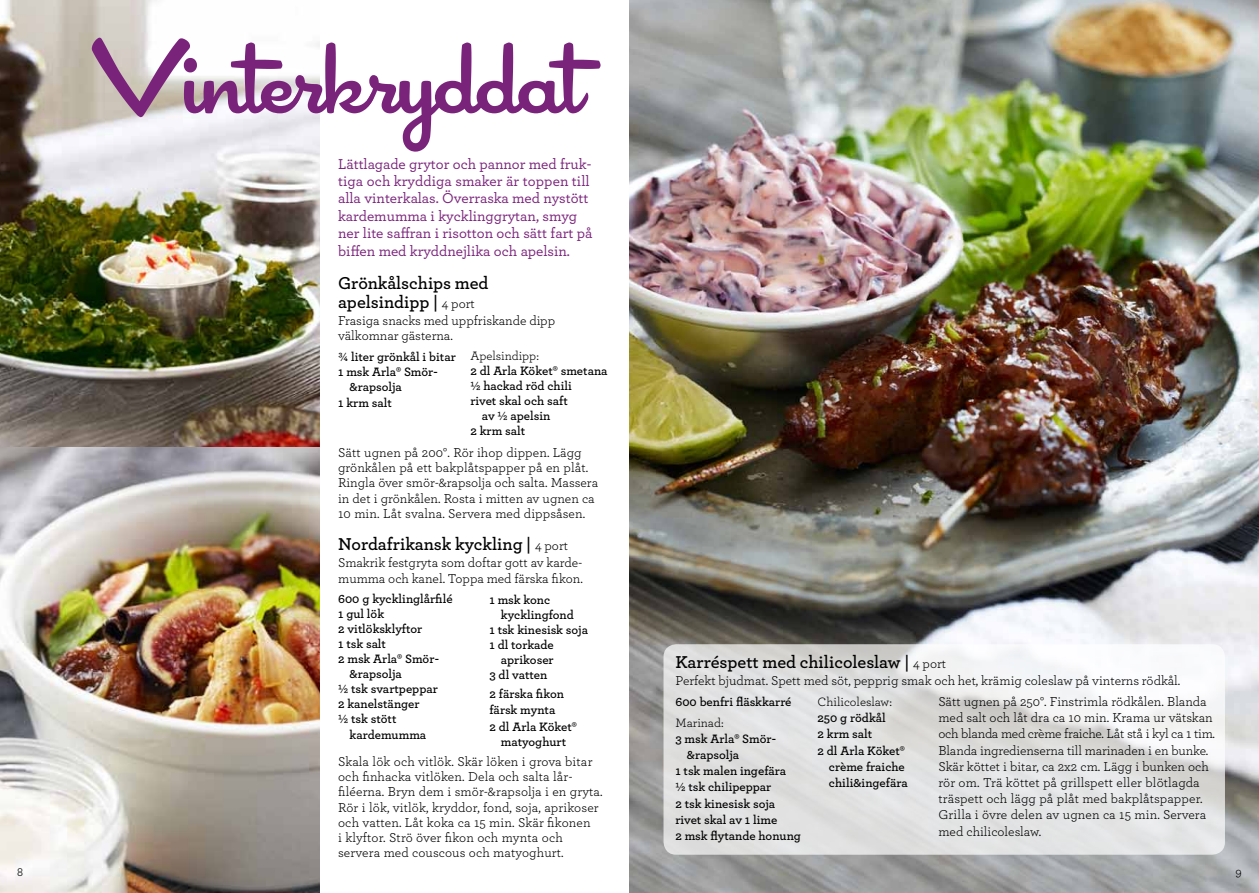
<style>
.page{position:relative;width:1259px;height:893px;background:#fff}
.page>*{position:absolute;margin:0;border:0;box-sizing:border-box;transform-origin:0 0}
.t1{font:110.85px "Cocktail Shaker";letter-spacing:-.01em;color:#7a237b}
.t2{font:600 18px/18.8px "Archer";color:#000}
.t3{font:500 15px/17.4px "Archer";color:#7a237b}
.t4{font:13.5px/15.3px "Archer";color:#000}
.t5{font:600 12.75px/16.2px "Archer";color:#000}
.t6{font:12.75px "Archer";color:#000}
.t7{font:12.3px "Archer";color:#000}
.s1{font-weight:400;font-size:13.5px}
</style>
<div class="page">
<img style="left:0;top:0;width:319px;height:893px">
<img style="left:629px;top:0;width:630px;height:893px">
<svg style="left:663px;top:644px;width:562px;height:211px;fill:#e2e2e3"></svg>
<h1 class="t1" style="left:94px;top:15px;width:491px">V interkryddat</h1>
<p class="t3" style="left:338px;top:154px;width:256px">Lättlagade grytor och pannor med fruk&shy;tiga och kryddiga smaker är toppen till alla vinterkalas. Överraska med nystött kardemumma i kycklinggrytan, smyg ner lite saffran i risotton och sätt fart på biffen med kryddnejlika och apelsin.</p>
<h2 class="t2" style="left:338px;top:272px;width:152px">Grönkålschips med apelsindipp | <span class="s1">4 port</span></h2>
<p class="t4" style="left:338px;top:312px;width:219px;line-height:15.8px">Frasiga snacks med uppfriskande dipp välkomnar gästerna.</p>
<p class="t5" style="left:338px;top:348px;width:119px">¾ liter grönkål i bitar</p>
<p class="t5" style="left:338px;top:363px;width:101px">1 msk Arla® Smör-</p>
<p class="t5" style="left:350px;top:378px;width:54px">&amp;rapsolja</p>
<p class="t5" style="left:338px;top:394px;width:55px">1 krm salt</p>
<p class="t4" style="left:338px;top:444px;width:262px">Sätt ugnen på 200°. Rör ihop dippen. Lägg grönkålen på ett bakplåtspapper på en plåt.<br>Ringla över smör-&amp;rapsolja och salta. Massera in det i grönkålen. Rosta i mitten av ugnen ca 10 min. Låt svalna. Servera med dippsåsen.</p>
<p class="t6" style="left:470px;top:347px;width:70px">Apelsindipp:</p>
<p class="t5" style="left:470px;top:362px;width:139px">2 dl Arla Köket® smetana</p>
<p class="t5" style="left:470px;top:377px;width:103px">½ hackad röd chili</p>
<p class="t5" style="left:470px;top:392px;width:99px">rivet skal och saft</p>
<p class="t5" style="left:482px;top:407px;width:70px">av ½ apelsin</p>
<p class="t5" style="left:470px;top:422px;width:56px">2 krm salt</p>
<h2 class="t2" style="left:338px;top:534px;width:231px">Nordafrikansk kyckling | <span class="s1">4 port</span></h2>
<p class="t4" style="left:338px;top:554px;width:246px;line-height:15.8px">Smakrik festgryta som doftar gott av karde&shy;mumma och kanel. Toppa med färska fikon.</p>
<p class="t5" style="left:338px;top:590px;width:116px">600 g kycklinglårfilé</p>
<p class="t5" style="left:338px;top:605px;width:48px">1 gul lök</p>
<p class="t5" style="left:338px;top:620px;width:86px">2 vitlöksklyftor</p>
<p class="t5" style="left:338px;top:635px;width:49px">1 tsk salt</p>
<p class="t5" style="left:338px;top:650px;width:102px">2 msk Arla® Smör-</p>
<p class="t5" style="left:350px;top:665px;width:54px">&amp;rapsolja</p>
<p class="t5" style="left:338px;top:680px;width:101px">½ tsk svartpeppar</p>
<p class="t5" style="left:338px;top:695px;width:83px">2 kanelstänger</p>
<p class="t5" style="left:338px;top:710px;width:60px">½ tsk stött</p>
<p class="t5" style="left:350px;top:726px;width:78px">kardemumma</p>
<p class="t4" style="left:338px;top:753px;width:266px">Skala lök och vitlök. Skär löken i grova bitar och finhacka vitlöken. Dela och salta lår&shy;filéerna. Bryn dem i smör-&amp;rapsolja i en gryta.<br>Rör i lök, vitlök, kryddor, fond, soja, aprikoser och vatten. Låt koka ca 15 min. Skär fikonen<br>i klyftor. Strö över fikon och mynta och servera med couscous och matyoghurt.</p>
<p class="t5" style="left:489px;top:590px;width:62px">1 msk konc</p>
<p class="t5" style="left:501px;top:605px;width:74px">kycklingfond</p>
<p class="t5" style="left:489px;top:620px;width:100px">1 tsk kinesisk soja</p>
<p class="t5" style="left:489px;top:635px;width:66px">1 dl torkade</p>
<p class="t5" style="left:501px;top:650px;width:54px">aprikoser</p>
<p class="t5" style="left:489px;top:665px;width:59px">3 dl vatten</p>
<p class="t5" style="left:489px;top:685px;width:89px">2 färska fikon färsk mynta<br>2 dl Arla Köket®</p>
<p class="t5" style="left:501px;top:732px;width:67px">matyoghurt</p>
<h2 class="t2" style="left:675px;top:652px;width:272px">Karréspett med chilicoleslaw | <span class="s1">4 port</span></h2>
<p class="t4" style="left:675px;top:673px;width:506px">Perfekt bjudmat. Spett med söt, pepprig smak och het, krämig coleslaw på vinterns rödkål.</p>
<p class="t5" style="left:675px;top:693px;width:118px">600 benfri fläskkarré</p>
<p class="t6" style="left:675px;top:714px;width:50px">Marinad:</p>
<p class="t5" style="left:675px;top:730px;width:102px">3 msk Arla® Smör-</p>
<p class="t5" style="left:687px;top:746px;width:54px">&amp;rapsolja</p>
<p class="t5" style="left:675px;top:762px;width:112px">1 tsk malen ingefära</p>
<p class="t5" style="left:675px;top:778px;width:97px">½ tsk chilipeppar</p>
<p class="t5" style="left:675px;top:794px;width:101px">2 tsk kinesisk soja</p>
<p class="t5" style="left:675px;top:811px;width:103px">rivet skal av 1 lime</p>
<p class="t5" style="left:675px;top:827px;width:127px">2 msk flytande honung</p>
<p class="t4" style="left:938px;top:693px;width:278px;line-height:16.2px">Sätt ugnen på 250°. Finstrimla rödkålen. Blanda med salt och låt dra ca 10 min. Krama ur vätskan och blanda med crème fraiche. Låt stå i kyl ca 1 tim.<br>Blanda ingredienserna till marinaden i en bunke.<br>Skär köttet i bitar, ca 2x2 cm. Lägg i bunken och rör om. Trä köttet på grillspett eller blötlagda träspett och lägg på plåt med bakplåtspapper.<br>Grilla i övre delen av ugnen ca 15 min. Servera med chilicoleslaw.</p>
<p class="t6" style="left:817px;top:693px;width:76px">Chilicoleslaw:</p>
<p class="t5" style="left:817px;top:709px;width:70px">250 g rödkål</p>
<p class="t5" style="left:817px;top:725px;width:56px">2 krm salt</p>
<p class="t5" style="left:817px;top:741px;width:89px">2 dl Arla Köket®</p>
<p class="t5" style="left:829px;top:758px;width:77px">crème fraiche</p>
<p class="t5" style="left:829px;top:774px;width:80px">chili&amp;ingefära</p>
<p class="t7" style="left:17px;top:863px;width:7px">8</p>
<p class="t7" style="left:1235px;top:863px;width:8px">9</p>
</div>
